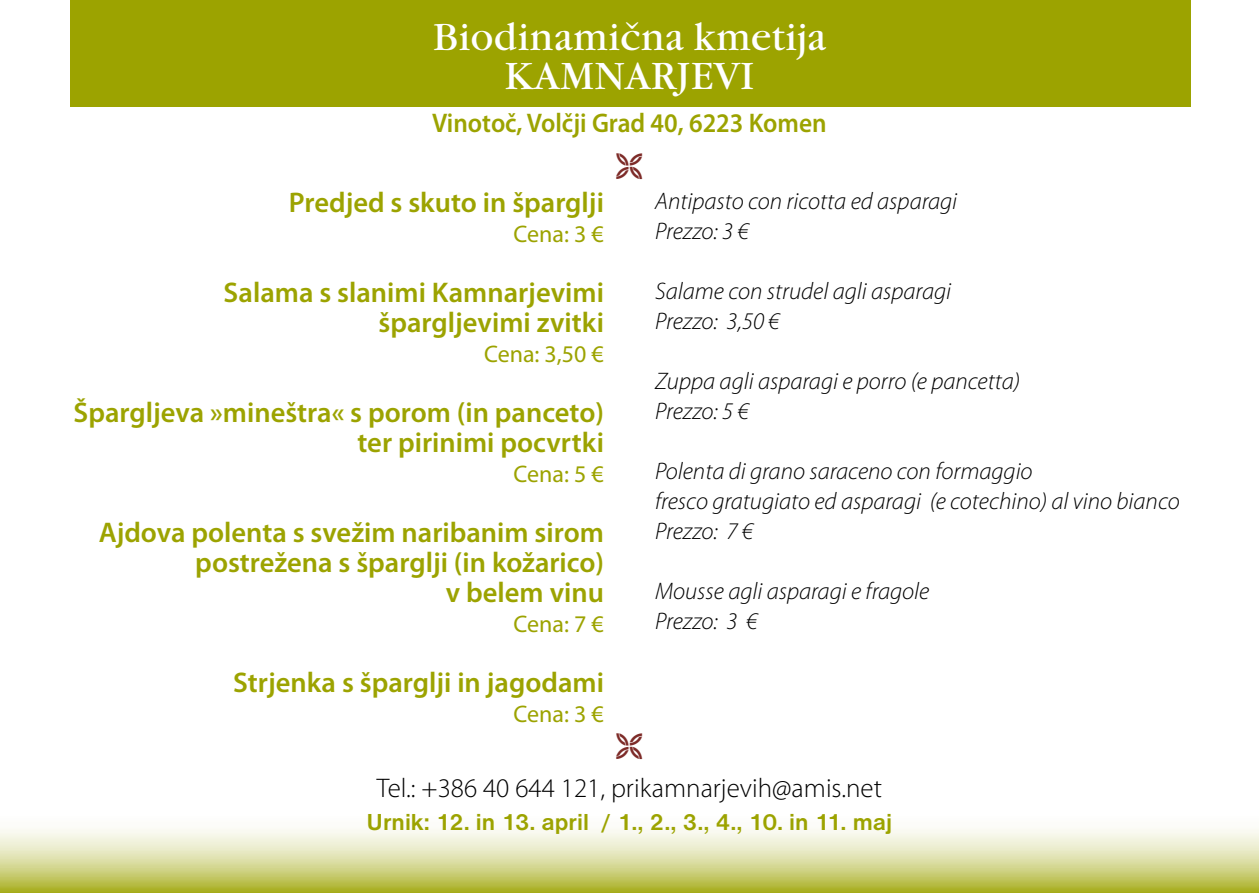
<style>
.page{position:relative;width:1259px;height:893px;background:#fff}
.page>*{position:absolute;margin:0;border:0;box-sizing:border-box;transform-origin:0 0}
.t1{font:39px/39px "Garamond Itc TEE";color:#fff;text-align:center}
.t2{font:600 28.5px/30px "Myriad Pro";color:#9ca300;text-align:right}
.t3{font:300 27px "Myriad Pro";color:#000}
.t4{font:600 27px "Myriad Pro";color:#9ca300;scale:.94 1}
.t5{font:italic 300 24px/30px "Myriad Pro";color:#000}
.t6{font:700 24px "Nimbus San DEE";color:#9ca300}
.t7{font:24px "Myriad Pro";color:#9ca300}
</style>
<div class="page">
<svg style="left:0;top:829px;width:1259px;height:64px;background:#d7da9b"></svg>
<div style="left:70px;top:0;width:1121px;height:106px;background:#9ca300"></div>
<h1 class="t1" style="left:433px;top:18px;width:395px">Biodinamična kmetija<br>KAMNARJEVI</h1>
<p class="t4" style="left:432px;top:108px;width:421px">Vinotoč, Volčji Grad 40, 6223 Komen</p>
<p class="t2" style="left:289px;top:188px;width:316px">Predjed s skuto in šparglji</p>
<p class="t7" style="left:513px;top:219px;width:92px">Cena: 3 €</p>
<p class="t2" style="left:224px;top:278px;width:382px">Salama s slanimi Kamnarjevimi špargljevimi zvitki</p>
<p class="t7" style="left:484px;top:339px;width:121px">Cena: 3,50 €</p>
<p class="t2" style="left:74px;top:398px;width:532px">Špargljeva »mineštra« s porom (in panceto) ter pirinimi pocvrtki</p>
<p class="t7" style="left:513px;top:459px;width:92px">Cena: 5 €</p>
<p class="t2" style="left:99px;top:518px;width:507px">Ajdova polenta s svežim naribanim sirom postrežena s šparglji (in kožarico)<br>v belem vinu</p>
<p class="t7" style="left:513px;top:609px;width:92px">Cena: 7 €</p>
<p class="t2" style="left:233px;top:668px;width:372px">Strjenka s šparglji in jagodami</p>
<p class="t7" style="left:513px;top:699px;width:92px">Cena: 3 €</p>
<p class="t5" style="left:655px;top:186px;width:304px">Antipasto con ricotta ed asparagi<br>Prezzo: 3 €</p>
<p class="t5" style="left:655px;top:276px;width:298px">Salame con strudel agli asparagi<br>Prezzo: 3,50 €</p>
<p class="t5" style="left:655px;top:366px;width:367px">Zuppa agli asparagi e porro (e pancetta)<br>Prezzo: 5 €</p>
<p class="t5" style="left:655px;top:456px;width:526px">Polenta di grano saraceno con formaggio<br>fresco gratugiato ed asparagi (e cotechino) al vino bianco<br>Prezzo: 7 €</p>
<p class="t5" style="left:655px;top:576px;width:276px">Mousse agli asparagi e fragole<br>Prezzo: 3 €</p>
<p class="t3" style="left:377px;top:772px;width:506px">Tel.: +386 40 644 121, prikamnarjevih@amis.net</p>
<p class="t6" style="left:367px;top:808px;width:526px">Urnik: 12. in 13. april / 1., 2., 3., 4., 10. in 11. maj</p>
</div>
